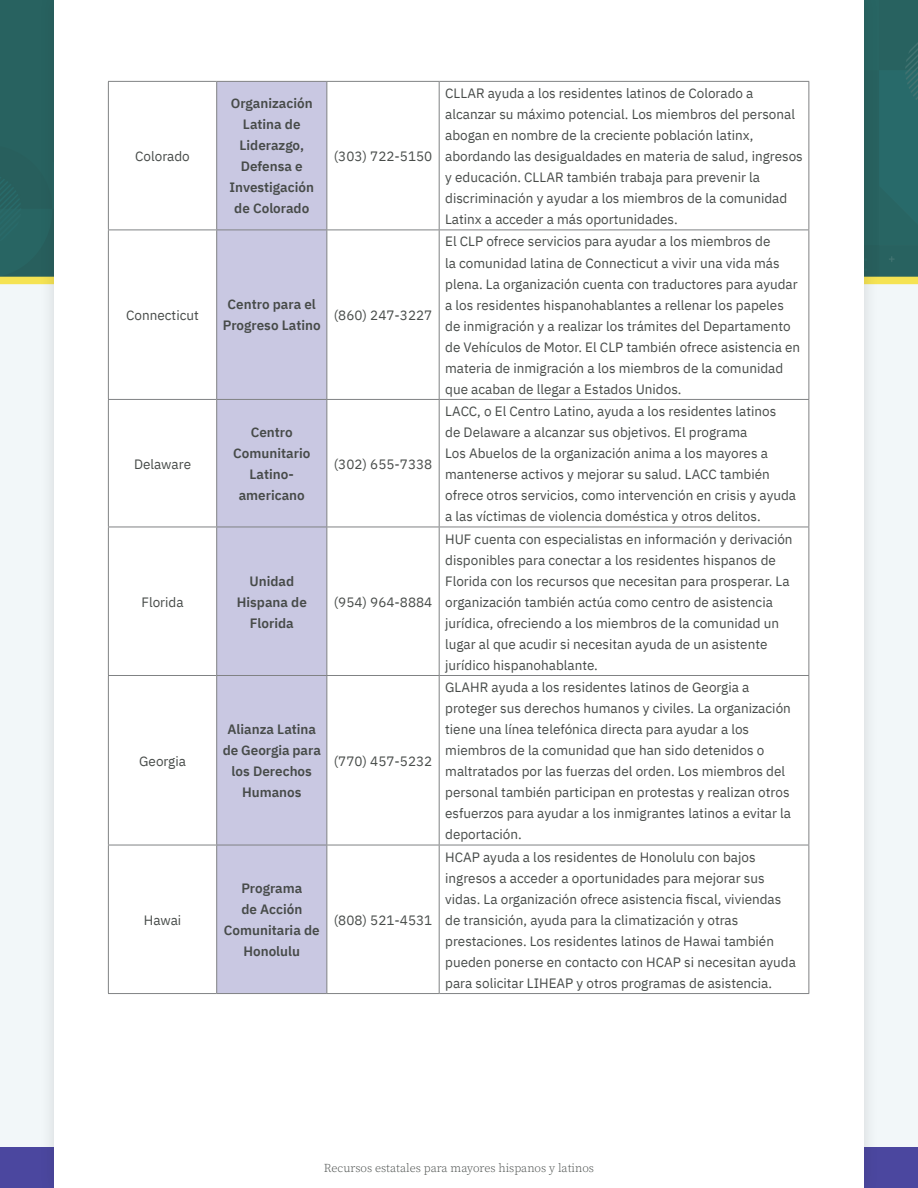
<style>
.page{position:relative;width:918px;height:1188px;background:#f2f7f9}
.page>*{position:absolute;margin:0;border:0;box-sizing:border-box;transform-origin:0 0}
.t1{font:13.5px/21px "IBM Plex Sans";color:#474b49}
.t2{font:600 13.5px/21px "IBM Plex Sans";color:#474b49;text-align:center}
.t3{font:300 12px "Source Serif Pro";color:#474b49}
</style>
<div class="page">
<div style="left:0;top:0;width:918px;height:280px;background:#2d6361"></div>
<div style="left:0;top:277px;width:918px;height:7px;background:#f5e353"></div>
<div style="left:0;top:1148px;width:918px;height:40px;background:#4b479f"></div>
<div style="left:39px;top:0;width:841px;height:1188px;background:#231f20;opacity:.15"></div>
<div style="left:54px;top:0;width:810px;height:1188px;background:#fff"></div>
<div style="left:217px;top:82px;width:109px;height:911px;background:#c9c8e2"></div>
<hr style="left:108px;top:81px;width:109px;height:1px;background:#808284">
<hr style="left:108px;top:82px;width:1px;height:148px;background:#808284">
<hr style="left:217px;top:81px;width:110px;height:1px;background:#808284">
<hr style="left:216px;top:82px;width:1px;height:148px;background:#808284">
<hr style="left:327px;top:81px;width:112px;height:1px;background:#808284">
<hr style="left:326px;top:82px;width:1px;height:148px;background:#808284">
<hr style="left:439px;top:81px;width:370px;height:1px;background:#808284">
<hr style="left:439px;top:82px;width:1px;height:148px;background:#808284">
<hr style="left:808px;top:82px;width:1px;height:148px;background:#808284">
<hr style="left:108px;top:230px;width:109px;height:1px;background:#808284">
<hr style="left:108px;top:230px;width:1px;height:169px;background:#808284">
<hr style="left:217px;top:230px;width:110px;height:1px;background:#808284">
<hr style="left:216px;top:230px;width:1px;height:169px;background:#808284">
<hr style="left:327px;top:230px;width:112px;height:1px;background:#808284">
<hr style="left:326px;top:230px;width:1px;height:169px;background:#808284">
<hr style="left:439px;top:230px;width:370px;height:1px;background:#808284">
<hr style="left:439px;top:230px;width:1px;height:169px;background:#808284">
<hr style="left:808px;top:230px;width:1px;height:169px;background:#808284">
<hr style="left:108px;top:399px;width:109px;height:1px;background:#808284">
<hr style="left:108px;top:400px;width:1px;height:127px;background:#808284">
<hr style="left:217px;top:399px;width:110px;height:1px;background:#808284">
<hr style="left:216px;top:400px;width:1px;height:127px;background:#808284">
<hr style="left:327px;top:399px;width:112px;height:1px;background:#808284">
<hr style="left:326px;top:400px;width:1px;height:127px;background:#808284">
<hr style="left:439px;top:399px;width:370px;height:1px;background:#808284">
<hr style="left:439px;top:400px;width:1px;height:127px;background:#808284">
<hr style="left:808px;top:400px;width:1px;height:127px;background:#808284">
<hr style="left:108px;top:527px;width:109px;height:1px;background:#808284">
<hr style="left:108px;top:527px;width:1px;height:148px;background:#808284">
<hr style="left:217px;top:527px;width:110px;height:1px;background:#808284">
<hr style="left:216px;top:527px;width:1px;height:148px;background:#808284">
<hr style="left:327px;top:527px;width:112px;height:1px;background:#808284">
<hr style="left:326px;top:527px;width:1px;height:148px;background:#808284">
<hr style="left:439px;top:527px;width:370px;height:1px;background:#808284">
<hr style="left:439px;top:527px;width:1px;height:148px;background:#808284">
<hr style="left:808px;top:527px;width:1px;height:148px;background:#808284">
<hr style="left:108px;top:675px;width:109px;height:1px;background:#808284">
<hr style="left:108px;top:676px;width:1px;height:169px;background:#808284">
<hr style="left:217px;top:675px;width:110px;height:1px;background:#808284">
<hr style="left:216px;top:676px;width:1px;height:169px;background:#808284">
<hr style="left:327px;top:675px;width:112px;height:1px;background:#808284">
<hr style="left:326px;top:676px;width:1px;height:169px;background:#808284">
<hr style="left:439px;top:675px;width:370px;height:1px;background:#808284">
<hr style="left:439px;top:676px;width:1px;height:169px;background:#808284">
<hr style="left:808px;top:676px;width:1px;height:169px;background:#808284">
<hr style="left:108px;top:845px;width:109px;height:1px;background:#808284">
<hr style="left:108px;top:845px;width:1px;height:148px;background:#808284">
<hr style="left:217px;top:845px;width:110px;height:1px;background:#808284">
<hr style="left:216px;top:845px;width:1px;height:148px;background:#808284">
<hr style="left:327px;top:845px;width:112px;height:1px;background:#808284">
<hr style="left:326px;top:845px;width:1px;height:148px;background:#808284">
<hr style="left:439px;top:845px;width:370px;height:1px;background:#808284">
<hr style="left:439px;top:845px;width:1px;height:148px;background:#808284">
<hr style="left:808px;top:845px;width:1px;height:148px;background:#808284">
<hr style="left:108px;top:993px;width:109px;height:1px;background:#808284">
<hr style="left:217px;top:993px;width:110px;height:1px;background:#808284">
<hr style="left:327px;top:993px;width:112px;height:1px;background:#808284">
<hr style="left:439px;top:993px;width:370px;height:1px;background:#808284">
<p class="t1" style="left:135px;top:145px;width:56px">Colorado</p>
<p class="t2" style="left:230px;top:92px;width:86px">Organización<br>Latina de<br>Liderazgo,<br>Defensa e<br>Investigación de Colorado</p>
<p class="t1" style="left:334px;top:145px;width:100px">(303) 722-5150</p>
<p class="t1" style="left:126px;top:304px;width:74px">Connecticut</p>
<p class="t2" style="left:223px;top:293px;width:99px">Centro para el<br>Progreso Latino</p>
<p class="t1" style="left:334px;top:304px;width:100px">(860) 247-3227</p>
<p class="t1" style="left:134px;top:452px;width:59px">Delaware</p>
<p class="t1" style="left:141px;top:590px;width:44px">Florida</p>
<p class="t2" style="left:233px;top:421px;width:79px">Centro<br>Comunitario<br>Latino&shy;americano</p>
<p class="t1" style="left:334px;top:452px;width:100px">(302) 655-7338</p>
<p class="t2" style="left:237px;top:569px;width:72px">Unidad<br>Hispana de<br>Florida</p>
<p class="t1" style="left:334px;top:590px;width:100px">(954) 964-8884</p>
<p class="t1" style="left:139px;top:749px;width:48px">Georgia</p>
<p class="t1" style="left:144px;top:908px;width:39px">Hawai</p>
<p class="t2" style="left:223px;top:718px;width:100px">Alianza Latina de Georgia para los Derechos<br>Humanos</p>
<p class="t1" style="left:334px;top:749px;width:100px">(770) 457-5232</p>
<p class="t2" style="left:224px;top:877px;width:97px">Programa<br>de Acción<br>Comunitaria de<br>Honolulu</p>
<p class="t1" style="left:334px;top:908px;width:100px">(808) 521-4531</p>
<p class="t1" style="left:445px;top:82px;width:359px">CLLAR ayuda a los residentes latinos de Colorado a alcanzar su máximo potencial. Los miembros del personal abogan en nombre de la creciente población latinx, abordando las desigualdades en materia de salud, ingresos y educación. CLLAR también trabaja para prevenir la discriminación y ayudar a los miembros de la comunidad Latinx a acceder a más oportunidades.</p>
<p class="t1" style="left:445px;top:230px;width:357px">El CLP ofrece servicios para ayudar a los miembros de<br>la comunidad latina de Connecticut a vivir una vida más plena. La organización cuenta con traductores para ayudar a los residentes hispanohablantes a rellenar los papeles de inmigración y a realizar los trámites del Departamento de Vehículos de Motor. El CLP también ofrece asistencia en materia de inmigración a los miembros de la comunidad que acaban de llegar a Estados Unidos.</p>
<p class="t1" style="left:445px;top:400px;width:352px">LACC, o El Centro Latino, ayuda a los residentes latinos<br>de Delaware a alcanzar sus objetivos. El programa<br>Los Abuelos de la organización anima a los mayores a mantenerse activos y mejorar su salud. LACC también ofrece otros servicios, como intervención en crisis y ayuda a las víctimas de violencia doméstica y otros delitos.</p>
<p class="t1" style="left:445px;top:527px;width:349px">HUF cuenta con especialistas en información y derivación disponibles para conectar a los residentes hispanos de Florida con los recursos que necesitan para prosperar. La organización también actúa como centro de asistencia jurídica, ofreciendo a los miembros de la comunidad un lugar al que acudir si necesitan ayuda de un asistente jurídico hispanohablante.</p>
<p class="t1" style="left:445px;top:676px;width:347px">GLAHR ayuda a los residentes latinos de Georgia a proteger sus derechos humanos y civiles. La organización tiene una línea telefónica directa para ayudar a los miembros de la comunidad que han sido detenidos o maltratados por las fuerzas del orden. Los miembros del personal también participan en protestas y realizan otros esfuerzos para ayudar a los inmigrantes latinos a evitar la deportación.</p>
<p class="t1" style="left:445px;top:845px;width:352px">HCAP ayuda a los residentes de Honolulu con bajos ingresos a acceder a oportunidades para mejorar sus vidas. La organización ofrece asistencia fiscal, viviendas de transición, ayuda para la climatización y otras prestaciones. Los residentes latinos de Hawai también pueden ponerse en contacto con HCAP si necesitan ayuda para solicitar LIHEAP y otros programas de asistencia.</p>
<p class="t3" style="left:324px;top:1160px;width:272px">Recursos estatales para mayores hispanos y latinos</p>
</div>
